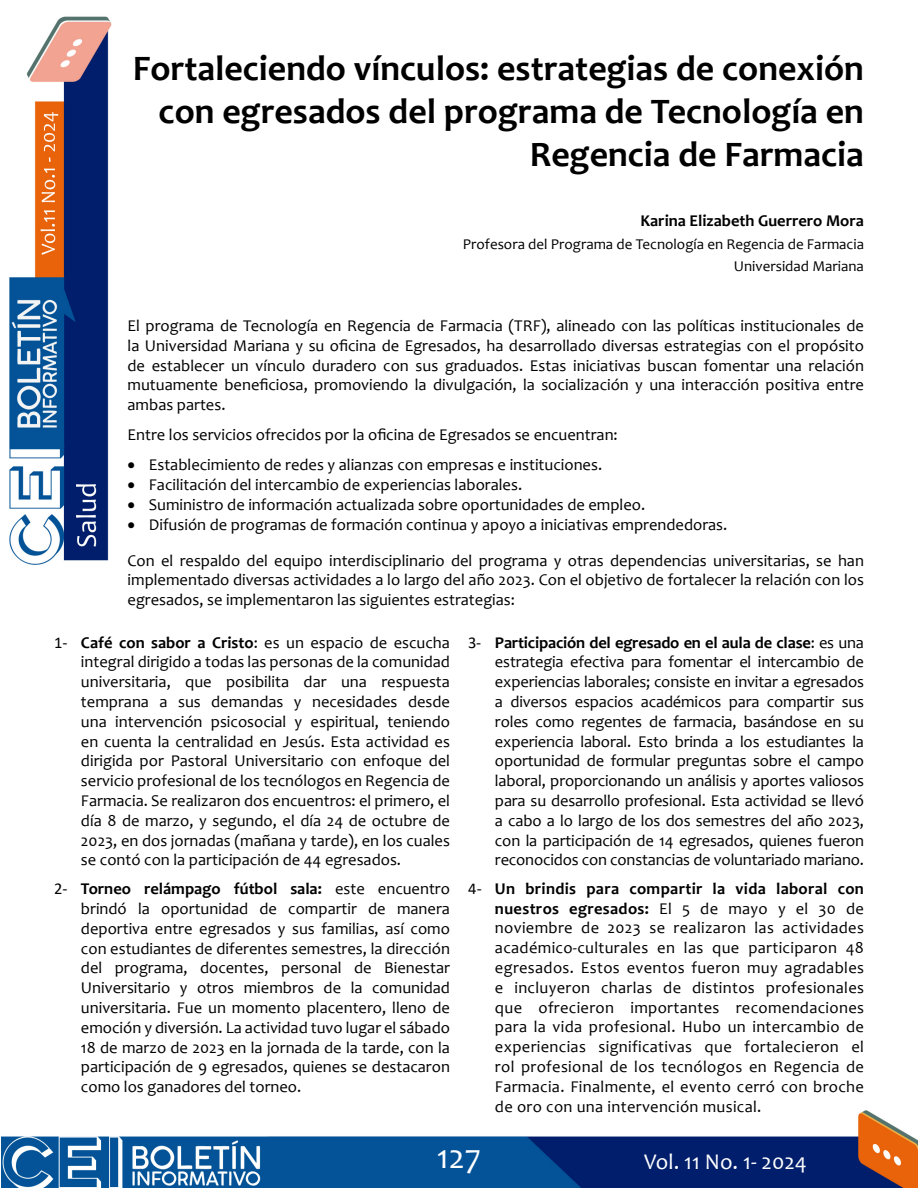
<style>
.page{position:relative;width:918px;height:1188px;background:#fff}
.page>*{position:absolute;margin:0;border:0;box-sizing:border-box;transform-origin:0 0}
.t1{font:700 36px/43.2px "Candara";color:#000;text-align:right}
.t2{font:34.5px "Candara";color:#fff}
.t3{font:22.5px "Candara";color:#fff}
.t4{font:16.5px/19.8px "Candara";color:#000;text-align:justify}
.t5{font:700 16.5px "Candara";color:#000}
.t6{font:15px/22.2px "Candara";color:#000;text-align:right}
.s1{font-family:"Calibri"}
.s2{font-weight:700}
</style>
<div class="page">
<img style="left:1px;top:1110px;width:917px;height:78px">
<img style="left:9px;top:16px;width:102px;height:549px">
<h1 class="t1" style="left:133px;top:46px;width:733px">Fortaleciendo vínculos: estrategias de conexión con egresados del programa de Tecnología en<br>Regencia de Farmacia</h1>
<p class="t5" style="left:641px;top:211px;width:225px">Karina Elizabeth Guerrero Mora</p>
<p class="t6" style="left:463px;top:233px;width:403px">Profesora del Programa de Tecnología en Regencia de Farmacia<br>Universidad Mariana</p>
<p class="t4" style="left:128px;top:316px;width:738px">El programa de Tecnología en Regencia de Farmacia (TRF), alineado con las políticas institucionales de la Universidad Mariana y su oficina de Egresados, ha desarrollado diversas estrategias con el propósito de establecer un vínculo duradero con sus graduados. Estas iniciativas buscan fomentar una relación mutuamente beneficiosa, promoviendo la divulgación, la socialización y una interacción positiva entre ambas partes.</p>
<p class="t4" style="left:128px;top:425px;width:492px">Entre los servicios ofrecidos por la oficina de Egresados se encuentran:</p>
<p class="t4" style="left:128px;top:455px;width:476px">• Establecimiento de redes y alianzas con empresas e instituciones.</p>
<p class="t4" style="left:128px;top:474px;width:396px">• Facilitación del intercambio de experiencias laborales.</p>
<p class="t4" style="left:128px;top:494px;width:519px">• Suministro de información actualizada sobre oportunidades de empleo.</p>
<p class="t4" style="left:128px;top:506px;width:738px;line-height:36px">• Difusión de programas de formación continua y apoyo a iniciativas emprendedoras.<br>Con el respaldo del equipo interdisciplinario del programa y otras dependencias universitarias, se han</p>
<p class="t4" style="left:128px;top:570px;width:738px">implementado diversas actividades a lo largo del año 2023. Con el objetivo de fortalecer la relación con los egresados, se implementaron las siguientes estrategias:</p>
<p class="t4" style="left:81px;top:632px;width:371px;text-indent:-27px"><span class="s1">1-</span> <span class="s2">Café con sabor a Cristo</span>: es un espacio de escucha integral dirigido a todas las personas de la comunidad universitaria, que posibilita dar una respuesta temprana a sus demandas y necesidades desde una intervención psicosocial y espiritual, teniendo en cuenta la centralidad en Jesús. Esta actividad es dirigida por Pastoral Universitario con enfoque del servicio profesional de los tecnólogos en Regencia de Farmacia. Se realizaron dos encuentros: el primero, el día 8 de marzo, y segundo, el día 24 de octubre de 2023, en dos jornadas (mañana y tarde), en los cuales se contó con la participación de 44 egresados.</p>
<p class="t4" style="left:81px;top:879px;width:371px;text-indent:-27px"><span class="s1">2-</span> <span class="s2">Torneo relámpago fútbol sala:</span> este encuentro brindó la oportunidad de compartir de manera deportiva entre egresados y sus familias, así como con estudiantes de diferentes semestres, la dirección del programa, docentes, personal de Bienestar Universitario y otros miembros de la comunidad universitaria. Fue un momento placentero, lleno de emoción y diversión. La actividad tuvo lugar el sábado 18 de marzo de 2023 en la jornada de la tarde, con la participación de 9 egresados, quienes se destacaron como los ganadores del torneo.</p>
<p class="t4" style="left:495px;top:632px;width:371px;text-indent:-27px"><span class="s1">3-</span> <span class="s2">Participación del egresado en el aula de clase</span>: es una estrategia efectiva para fomentar el intercambio de experiencias laborales; consiste en invitar a egresados a diversos espacios académicos para compartir sus roles como regentes de farmacia, basándose en su experiencia laboral. Esto brinda a los estudiantes la oportunidad de formular preguntas sobre el campo laboral, proporcionando un análisis y aportes valiosos para su desarrollo profesional. Esta actividad se llevó a cabo a lo largo de los dos semestres del año 2023, con la participación de 14 egresados, quienes fueron reconocidos con constancias de voluntariado mariano.</p>
<p class="t4" style="left:495px;top:878px;width:371px;text-indent:-27px"><span class="s1">4-</span> <span class="s2">Un brindis para compartir la vida laboral con nuestros egresados:</span> El 5 de mayo y el 30 de noviembre de 2023 se realizaron las actividades académico-culturales en las que participaron 48 egresados. Estos eventos fueron muy agradables e incluyeron charlas de distintos profesionales que ofrecieron importantes recomendaciones para la vida profesional. Hubo un intercambio de experiencias significativas que fortalecieron el rol profesional de los tecnólogos en Regencia de Farmacia. Finalmente, el evento cerró con broche de oro con una intervención musical.</p>
<h2 class="t2" style="left:437px;top:1135px;width:46px">127</h2>
<h3 class="t3" style="left:644px;top:1147px;width:164px">Vol. 11 No. 1- 2024</h3>
</div>
